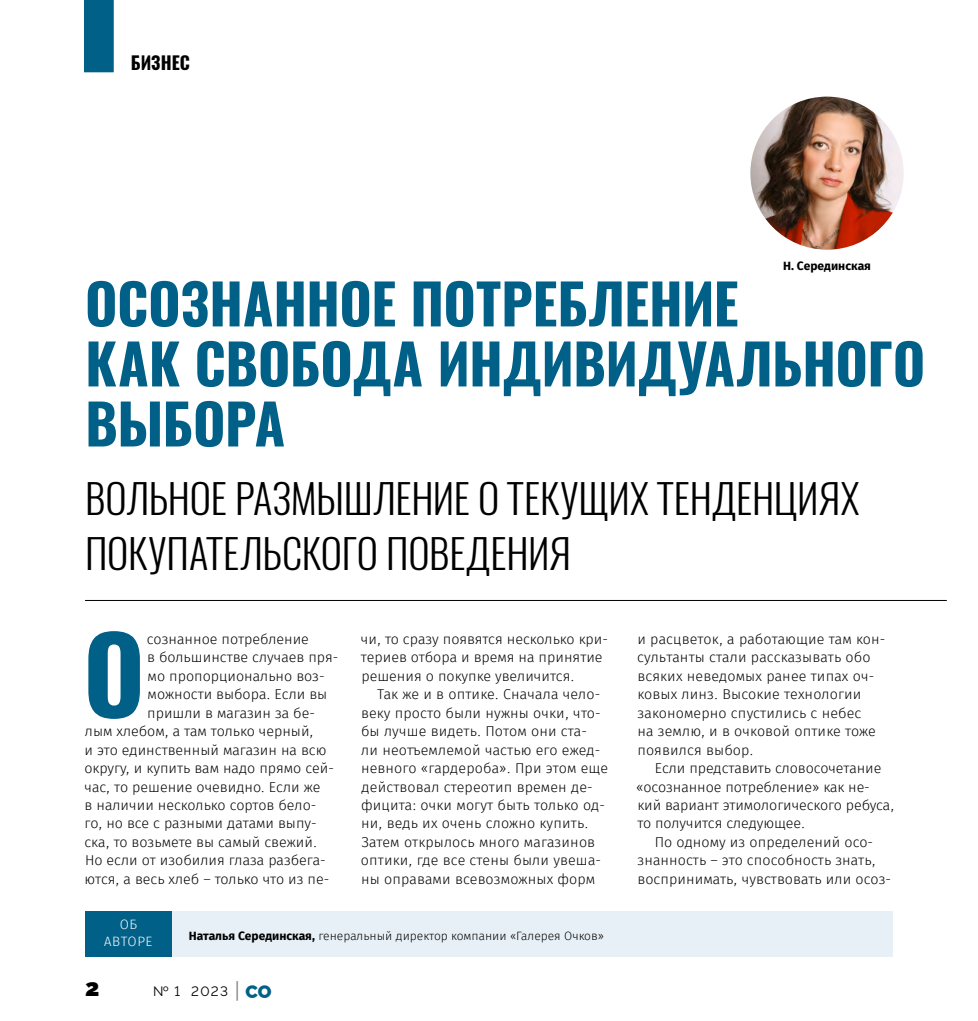
<style>
.page{position:relative;width:978px;height:1021px;background:#fff}
.page>*{position:absolute;margin:0;border:0;box-sizing:border-box;transform-origin:0 0}
.text_1{font:700 105.45px "Oswald";color:#006087}
.Zagalovok{font:700 55.5px/60px "Oswald";letter-spacing:-.005em;color:#006087}
.Zagalovok-2{font:300 40.5px/55.5px "Oswald";letter-spacing:-.005em;color:#000}
.t1{font:900 24px "Raleway";color:#000}
.t2{font:700 18px "Oswald";color:#000}
.text{font:300 14.25px/18.5px "Fira Sans";letter-spacing:.01em;color:#000}
.text_1-2{font:300 14.25px/18.5px "Fira Sans";color:#000}
.t3{font:13.5px "Raleway";color:#000}
.Autor{font:300 13.5px/16.2px "Fira Sans";letter-spacing:.04em;color:#fff;text-align:center}
.Autor-2{font:300 12px "Fira Sans";color:#000}
.Autor-3{font:700 12px "Fira Sans";color:#000}
.s1{font-weight:700}
.s2{font-weight:500;font-size:21.6px;color:#86878b}
.s3{font-weight:900;font-size:18px;color:#006087}
</style>
<div class="page">
<hr style="left:85px;top:600px;width:862px;height:1px;background:#000">
<div style="left:172px;top:911px;width:721px;height:46px;background:#e7f0f7"></div>
<div style="left:85px;top:911px;width:87px;height:46px;background:#006087"></div>
<img style="left:750px;top:97px;width:154px;height:153px;border-radius:77px">
<div style="left:84px;top:0;width:30px;height:72px;background:#006087"></div>
<p class="t2" style="left:131px;top:50px;width:61px">БИЗНЕС</p>
<p class="Autor-3" style="left:783px;top:257px;width:89px">Н. Серединская</p>
<p class="Zagalovok" style="left:85px;top:276px;width:842px">ОСОЗНАННОЕ ПОТРЕБЛЕНИЕ<br>КАК СВОБОДА ИНДИВИДУАЛЬНОГО<br>ВЫБОРА</p>
<p class="Zagalovok-2" style="left:85px;top:470px;width:776px">ВОЛЬНОЕ РАЗМЫШЛЕНИЕ О ТЕКУЩИХ ТЕНДЕНЦИЯХ<br>ПОКУПАТЕЛЬСКОГО ПОВЕДЕНИЯ</p>
<p class="text_1" style="left:83px;top:601px;width:63px">О</p>
<p class="text_1-2" style="left:147px;top:630px;width:163px">сознанное потребление</p>
<p class="text_1-2" style="left:147px;top:649px;width:193px">в большинстве случаев пря-</p>
<p class="text_1-2" style="left:148px;top:667px;width:179px">мо пропорционально воз-</p>
<p class="text_1-2" style="left:148px;top:686px;width:181px">можности выбора. Если вы</p>
<p class="text_1-2" style="left:147px;top:704px;width:169px">пришли в магазин за бе-</p>
<p class="text_1-2" style="left:85px;top:723px;width:230px">лым хлебом, а там только черный,</p>
<p class="text_1-2" style="left:85px;top:741px;width:243px">и это единственный магазин на всю</p>
<p class="text_1-2" style="left:84px;top:760px;width:251px">округу, и купить вам надо прямо сей-</p>
<p class="text_1-2" style="left:85px;top:778px;width:237px">час, то решение очевидно. Если же</p>
<p class="text_1-2" style="left:85px;top:796px;width:233px">в наличии несколько сортов бело-</p>
<p class="text_1-2" style="left:85px;top:815px;width:233px">го, но все с разными датами выпу-</p>
<p class="text_1-2" style="left:84px;top:833px;width:234px">ска, то возьмете вы самый свежий.</p>
<p class="text_1-2" style="left:85px;top:852px;width:242px">Но если от изобилия глаза разбега-</p>
<p class="text_1-2" style="left:85px;top:870px;width:246px">ются, а весь хлеб – только что из пе-</p>
<p class="text_1-2" style="left:361px;top:630px;width:249px">чи, то сразу появятся несколько кри&shy;териев отбора и время на принятие решения о покупке увеличится.</p>
<p class="text" style="left:361px;top:686px;width:249px;text-indent:16px">Так же и в оптике. Сначала чело&shy;веку просто были нужны очки, что&shy;бы лучше видеть. Потом они ста-<br>ли неотъемлемой частью его ежед&shy;невного «гардероба». При этом еще действовал стереотип времен де&shy;фицита: очки могут быть только од&shy;ни, ведь их очень сложно купить.<br>Затем открылось много магазинов оптики, где все стены были увеша&shy;ны оправами всевозможных форм</p>
<p class="Autor" style="left:104px;top:917px;width:50px">ОБ<br>АВТОРЕ</p>
<p class="Autor-2" style="left:189px;top:927px;width:417px"><span class="s1">Наталья Серединская,</span> генеральный директор компании «Галерея Очков»</p>
<h3 class="t1" style="left:85px;top:968px;width:16px">2</h3>
<p class="t3" style="left:153px;top:983px;width:120px">№ 1 2023 <span class="s2">|</span> <span class="s3">СО</span></p>
<p class="text" style="left:637px;top:630px;width:250px">и расцветок, а работающие там кон&shy;сультанты стали рассказывать обо всяких неведомых ранее типах оч&shy;ковых линз. Высокие технологии закономерно спустились с небес<br>на землю, и в очковой оптике тоже появился выбор.</p>
<p class="text" style="left:636px;top:760px;width:260px;text-indent:19px">Если представить словосочетание «осознанное потребление» как не&shy;кий вариант этимологического ребуса, то получится следующее.</p>
<p class="text" style="left:637px;top:833px;width:255px;text-indent:17px">По одному из определений осо&shy;знанность – это способность знать, воспринимать, чувствовать или осоз-</p>
</div>
